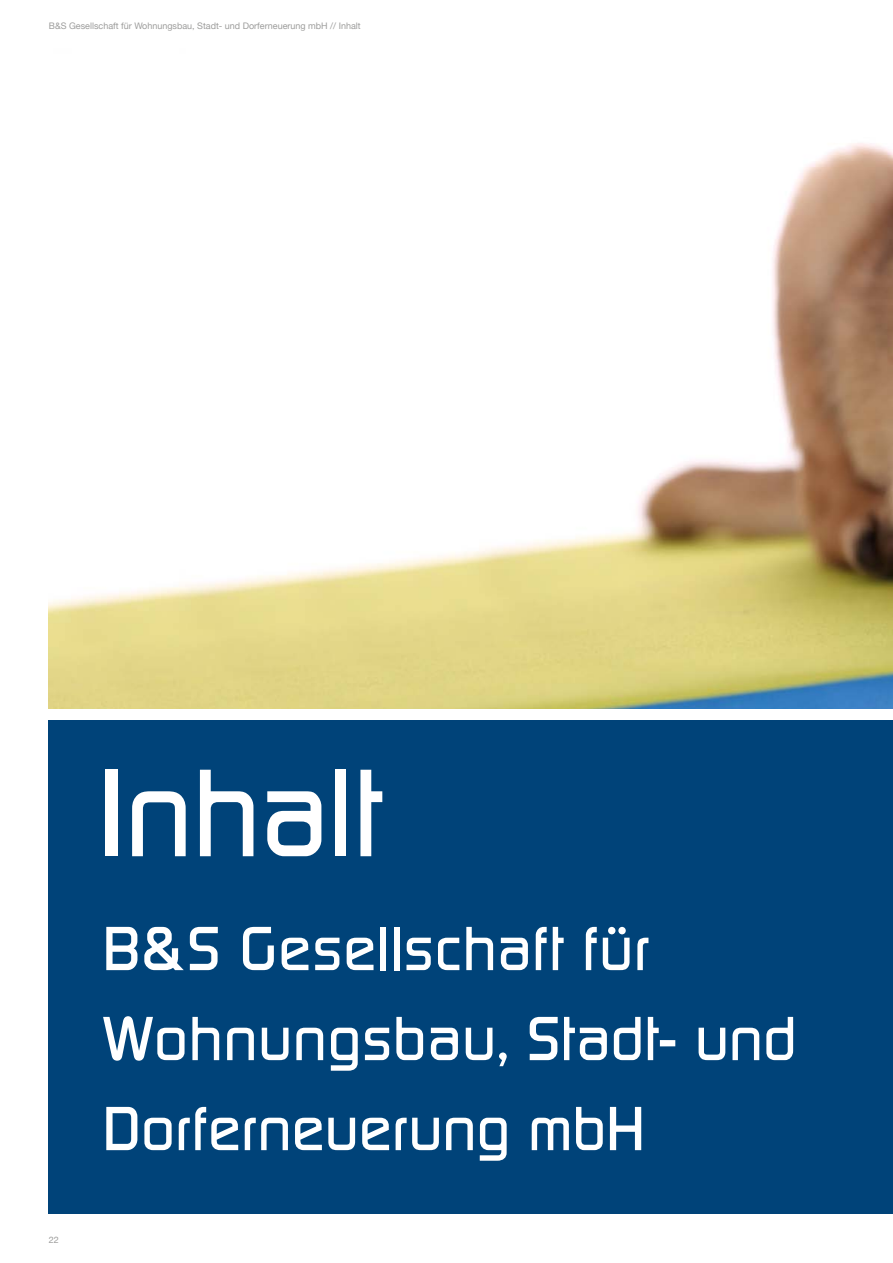
<style>
.page{position:relative;width:893px;height:1263px;background:#fff}
.page>*{position:absolute;margin:0;border:0;box-sizing:border-box;transform-origin:0 0}
.t1{font:700 120px "Digital Serial";letter-spacing:-.01em;color:#fff}
.t2{font:700 60px/90px "Digital Serial";letter-spacing:.005em;color:#fff}
.t3{font:9px "Helvetica Neue";color:#9d9d9c}
</style>
<div class="page">
<div style="left:49px;top:721px;width:844px;height:493px;background:#004379"></div>
<img style="left:49px;top:143px;width:844px;height:566px">
<p class="t3" style="left:49px;top:19px;width:313px">B&amp;S Gesellschaft für Wohnungsbau, Stadt- und Dorferneuerung mbH // Inhalt</p>
<h1 class="t1" style="left:98px;top:744px;width:285px">Inhalt</h1>
<p class="t3" style="left:49px;top:1233px;width:12px">22</p>
<h2 class="t2" style="left:102px;top:904px;width:696px">B&amp;S Gesellschaft für<br>Wohnungsbau, Stadt- und<br>Dorferneuerung mbH</h2>
</div>
